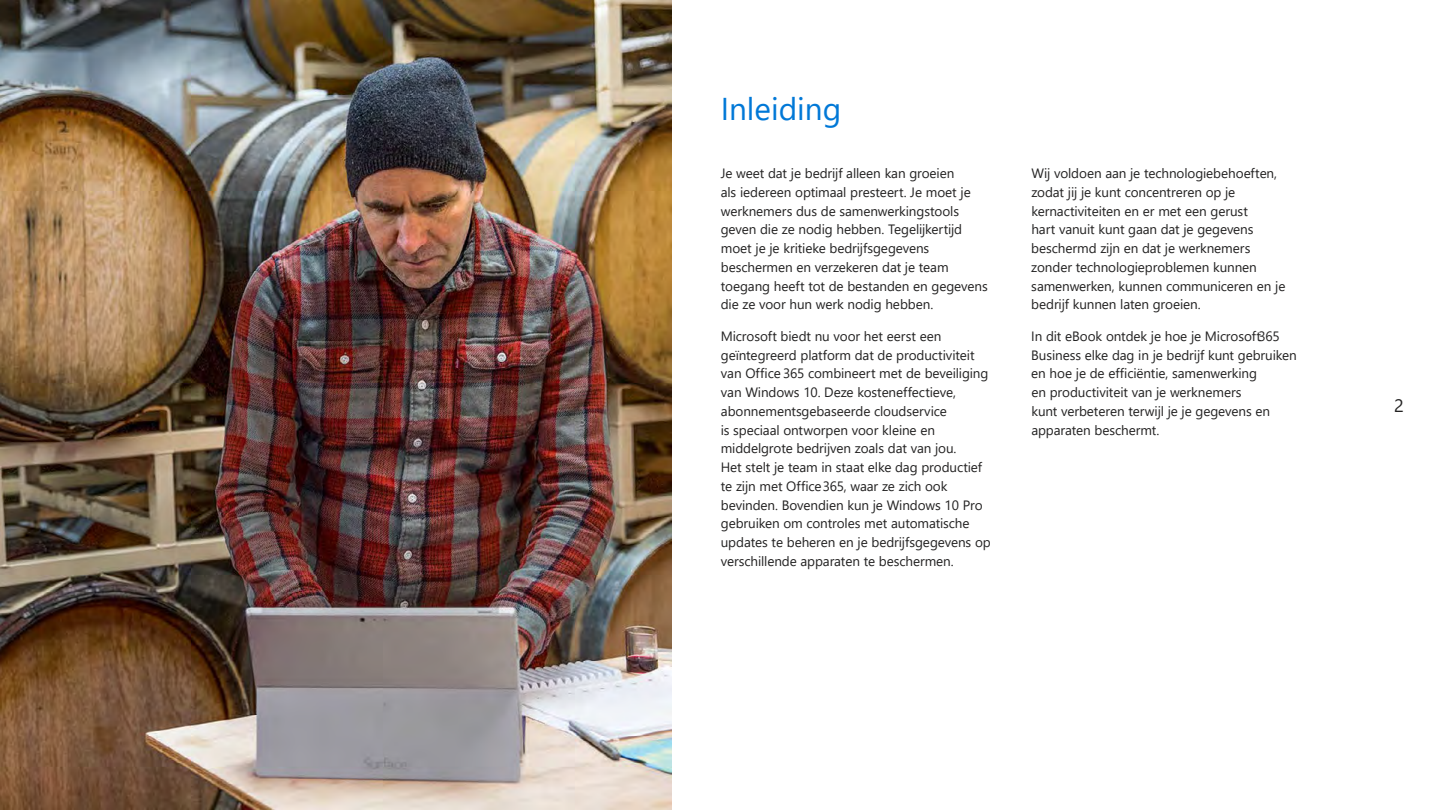
<style>
.page{position:relative;width:1440px;height:810px;background:#fff}
.page>*{position:absolute;margin:0;border:0;box-sizing:border-box;transform-origin:0 0}
.t1{font:31.5px "Segoe UI";color:#0078d7}
.t2{font:18px "Segoe UI";color:#232222}
.t3{font:13.5px/18.8px "Segoe UI";letter-spacing:-.01em;color:#232222}
</style>
<div class="page">
<img style="left:0;top:0;width:672px;height:810px">
<h1 class="t1" style="left:721px;top:79px;width:122px">Inleiding</h1>
<p class="t3" style="left:721px;top:163px;width:269px">Je weet dat je bedrijf alleen kan groeien<br>als iedereen optimaal presteert. Je moet je werknemers dus de samenwerkingstools geven die ze nodig hebben. Tegelijkertijd moet je je kritieke bedrijfsgegevens beschermen en verzekeren dat je team toegang heeft tot de bestanden en gegevens die ze voor hun werk nodig hebben.</p>
<p class="t3" style="left:721px;top:326px;width:272px">Microsoft biedt nu voor het eerst een geïntegreerd platform dat de productiviteit van Office 365 combineert met de beveiliging van Windows 10. Deze kosteneffectieve, abonnementsgebaseerde cloudservice<br>is speciaal ontworpen voor kleine en middelgrote bedrijven zoals dat van jou.<br>Het stelt je team in staat elke dag productief te zijn met Office 365, waar ze zich ook bevinden. Bovendien kun je Windows 10 Pro gebruiken om controles met automatische updates te beheren en je bedrijfsgegevens op verschillende apparaten te beschermen.</p>
<p class="t3" style="left:1031px;top:163px;width:256px">Wij voldoen aan je technologiebehoeften, zodat jij je kunt concentreren op je kernactiviteiten en er met een gerust<br>hart vanuit kunt gaan dat je gegevens beschermd zijn en dat je werknemers zonder technologieproblemen kunnen samenwerken, kunnen communiceren en je bedrijf kunnen laten groeien.</p>
<p class="t3" style="left:1031px;top:326px;width:267px">In dit eBook ontdek je hoe je Microsoft365<br>Business elke dag in je bedrijf kunt gebruiken en hoe je de efficiëntie, samenwerking<br>en productiviteit van je werknemers<br>kunt verbeteren terwijl je je gegevens en apparaten beschermt.</p>
<h2 class="t2" style="left:1394px;top:388px;width:11px">2</h2>
</div>
